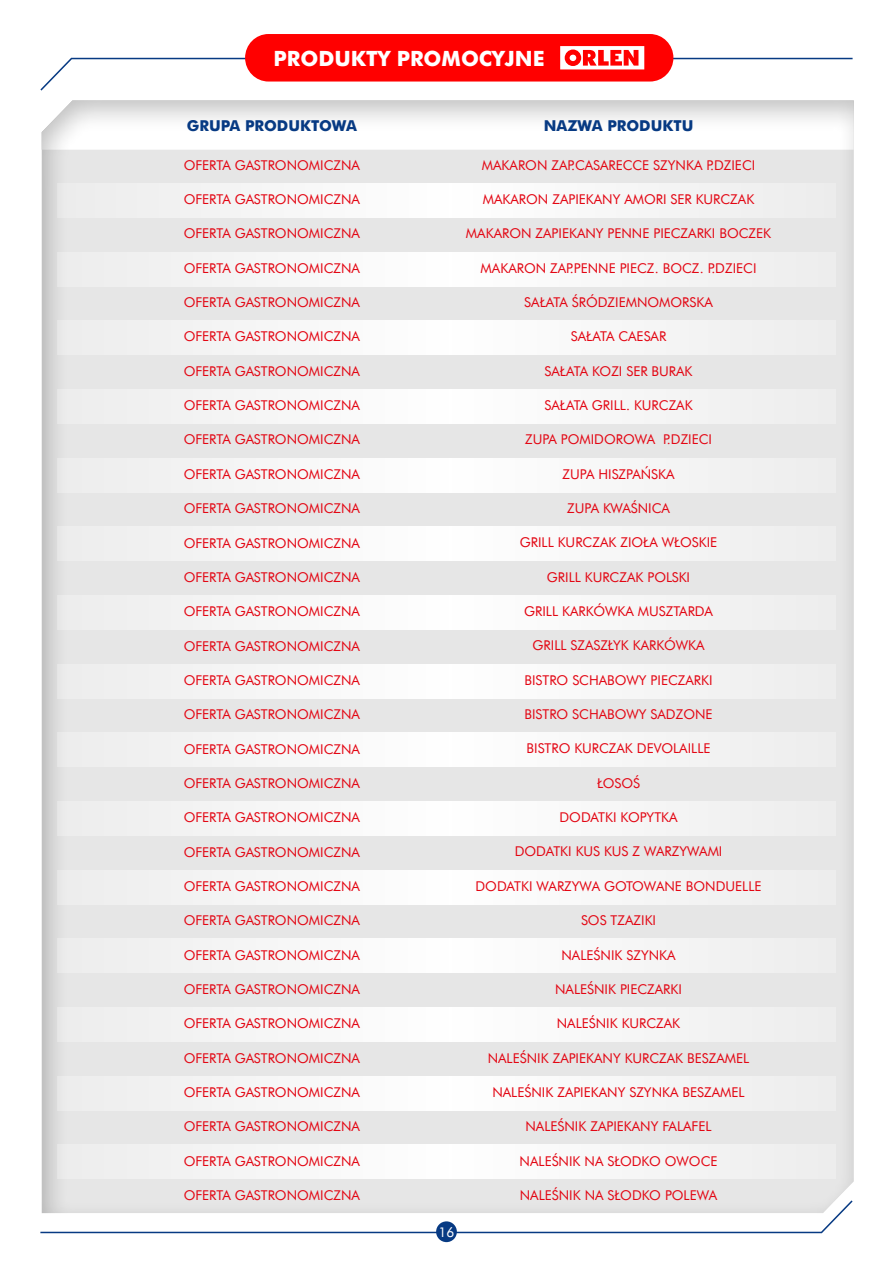
<style>
.page{position:relative;width:893px;height:1263px;background:#fff}
.page>*{position:absolute;margin:0;border:0;box-sizing:border-box;transform-origin:0 0}
.t1{font:700 21px "Futura EU";color:#fff}
.t2{font:700 15px "Futura EU";color:#073a83}
.t3{font:13.5px "Futura EU";color:#e30613}
.t4{font:13.5px "Futura EU";color:#fff}
</style>
<div class="page">
<svg style="left:40px;top:1213px;width:802px;height:20px"></svg>
<div style="left:436px;top:1221px;width:21px;height:21px;background:#073a83;border-radius:50%"></div>
<div style="left:17px;top:79px;width:861px;height:1134px;background:#000;opacity:.25"></div>
<div style="left:57px;top:1076px;width:779px;height:34px;background:#f6f6f6"></div>
<div style="left:57px;top:1144px;width:779px;height:35px;background:#f6f6f6"></div>
<div style="left:57px;top:252px;width:779px;height:34px;background:#f6f6f6"></div>
<div style="left:57px;top:184px;width:779px;height:34px;background:#f5f5f5"></div>
<div style="left:57px;top:389px;width:779px;height:35px;background:#f6f6f6"></div>
<div style="left:57px;top:664px;width:779px;height:34px;background:#f6f6f6"></div>
<div style="left:57px;top:458px;width:779px;height:34px;background:#f6f6f6"></div>
<div style="left:57px;top:733px;width:779px;height:34px;background:#f6f6f6"></div>
<div style="left:57px;top:527px;width:779px;height:34px;background:#f6f6f6"></div>
<div style="left:57px;top:801px;width:779px;height:35px;background:#f6f6f6"></div>
<div style="left:57px;top:938px;width:779px;height:35px;background:#f6f6f6"></div>
<div style="left:57px;top:595px;width:779px;height:35px;background:#f6f6f6"></div>
<div style="left:57px;top:870px;width:779px;height:34px;background:#f6f6f6"></div>
<div style="left:57px;top:1007px;width:779px;height:34px;background:#f6f6f6"></div>
<div style="left:57px;top:321px;width:779px;height:34px;background:#f6f6f6"></div>
<div style="left:245px;top:34px;width:428px;height:48px;background:#f00;border-radius:24px"></div>
<svg style="left:40px;top:46px;width:813px;height:45px"></svg>
<h1 class="t1" style="left:274px;top:45px;width:272px">PRODUKTY PROMOCYJNE</h1>
<p class="t2" style="left:187px;top:117px;width:172px">GRUPA PRODUKTOWA</p>
<p class="t2" style="left:544px;top:117px;width:151px">NAZWA PRODUKTU</p>
<p class="t3" style="left:184px;top:157px;width:178px">OFERTA GASTRONOMICZNA</p>
<p class="t3" style="left:184px;top:191px;width:178px">OFERTA GASTRONOMICZNA</p>
<p class="t3" style="left:184px;top:225px;width:178px">OFERTA GASTRONOMICZNA</p>
<p class="t3" style="left:184px;top:260px;width:178px">OFERTA GASTRONOMICZNA</p>
<p class="t3" style="left:184px;top:294px;width:178px">OFERTA GASTRONOMICZNA</p>
<p class="t3" style="left:184px;top:328px;width:178px">OFERTA GASTRONOMICZNA</p>
<p class="t3" style="left:184px;top:363px;width:178px">OFERTA GASTRONOMICZNA</p>
<p class="t3" style="left:184px;top:397px;width:178px">OFERTA GASTRONOMICZNA</p>
<p class="t3" style="left:184px;top:431px;width:178px">OFERTA GASTRONOMICZNA</p>
<p class="t3" style="left:184px;top:466px;width:178px">OFERTA GASTRONOMICZNA</p>
<p class="t3" style="left:184px;top:500px;width:178px">OFERTA GASTRONOMICZNA</p>
<p class="t3" style="left:184px;top:534px;width:178px">OFERTA GASTRONOMICZNA</p>
<p class="t3" style="left:184px;top:569px;width:178px">OFERTA GASTRONOMICZNA</p>
<p class="t3" style="left:184px;top:603px;width:178px">OFERTA GASTRONOMICZNA</p>
<p class="t3" style="left:184px;top:637px;width:178px">OFERTA GASTRONOMICZNA</p>
<p class="t3" style="left:184px;top:672px;width:178px">OFERTA GASTRONOMICZNA</p>
<p class="t3" style="left:184px;top:706px;width:178px">OFERTA GASTRONOMICZNA</p>
<p class="t3" style="left:184px;top:740px;width:178px">OFERTA GASTRONOMICZNA</p>
<p class="t3" style="left:184px;top:775px;width:178px">OFERTA GASTRONOMICZNA</p>
<p class="t3" style="left:184px;top:809px;width:178px">OFERTA GASTRONOMICZNA</p>
<p class="t3" style="left:184px;top:844px;width:178px">OFERTA GASTRONOMICZNA</p>
<p class="t3" style="left:184px;top:878px;width:178px">OFERTA GASTRONOMICZNA</p>
<p class="t3" style="left:184px;top:912px;width:178px">OFERTA GASTRONOMICZNA</p>
<p class="t3" style="left:184px;top:947px;width:178px">OFERTA GASTRONOMICZNA</p>
<p class="t3" style="left:184px;top:981px;width:178px">OFERTA GASTRONOMICZNA</p>
<p class="t3" style="left:184px;top:1015px;width:178px">OFERTA GASTRONOMICZNA</p>
<p class="t3" style="left:184px;top:1050px;width:178px">OFERTA GASTRONOMICZNA</p>
<p class="t3" style="left:184px;top:1084px;width:178px">OFERTA GASTRONOMICZNA</p>
<p class="t3" style="left:184px;top:1118px;width:178px">OFERTA GASTRONOMICZNA</p>
<p class="t3" style="left:184px;top:1153px;width:178px">OFERTA GASTRONOMICZNA</p>
<p class="t3" style="left:184px;top:1187px;width:178px">OFERTA GASTRONOMICZNA</p>
<p class="t3" style="left:482px;top:156px;width:275px">MAKARON ZAP.CASARECCE SZYNKA P.DZIECI</p>
<p class="t3" style="left:483px;top:191px;width:273px">MAKARON ZAPIEKANY AMORI SER KURCZAK</p>
<p class="t3" style="left:466px;top:225px;width:307px">MAKARON ZAPIEKANY PENNE PIECZARKI BOCZEK</p>
<p class="t3" style="left:481px;top:259px;width:277px">MAKARON ZAP.PENNE PIECZ. BOCZ. P.DZIECI</p>
<p class="t3" style="left:524px;top:294px;width:190px">SAŁATA ŚRÓDZIEMNOMORSKA</p>
<p class="t3" style="left:571px;top:328px;width:97px">SAŁATA CAESAR</p>
<p class="t3" style="left:545px;top:363px;width:150px">SAŁATA KOZI SER BURAK</p>
<p class="t3" style="left:544px;top:397px;width:150px">SAŁATA GRILL. KURCZAK</p>
<p class="t3" style="left:525px;top:431px;width:189px">ZUPA POMIDOROWA P.DZIECI</p>
<p class="t3" style="left:562px;top:466px;width:114px">ZUPA HISZPAŃSKA</p>
<p class="t3" style="left:567px;top:500px;width:104px">ZUPA KWAŚNICA</p>
<p class="t3" style="left:520px;top:534px;width:199px">GRILL KURCZAK ZIOŁA WŁOSKIE</p>
<p class="t3" style="left:547px;top:569px;width:145px">GRILL KURCZAK POLSKI</p>
<p class="t3" style="left:524px;top:603px;width:190px">GRILL KARKÓWKA MUSZTARDA</p>
<p class="t3" style="left:533px;top:637px;width:173px">GRILL SZASZŁYK KARKÓWKA</p>
<p class="t3" style="left:525px;top:672px;width:190px">BISTRO SCHABOWY PIECZARKI</p>
<p class="t3" style="left:524px;top:706px;width:190px">BISTRO SCHABOWY SADZONE</p>
<p class="t3" style="left:527px;top:740px;width:185px">BISTRO KURCZAK DEVOLAILLE</p>
<p class="t3" style="left:597px;top:775px;width:45px">ŁOSOŚ</p>
<p class="t3" style="left:559px;top:809px;width:120px">DODATKI KOPYTKA</p>
<p class="t3" style="left:515px;top:843px;width:209px">DODATKI KUS KUS Z WARZYWAMI</p>
<p class="t3" style="left:475px;top:878px;width:288px">DODATKI WARZYWA GOTOWANE BONDUELLE</p>
<p class="t3" style="left:581px;top:912px;width:77px">SOS TZAZIKI</p>
<p class="t3" style="left:561px;top:946px;width:116px">NALEŚNIK SZYNKA</p>
<p class="t3" style="left:555px;top:981px;width:128px">NALEŚNIK PIECZARKI</p>
<p class="t3" style="left:557px;top:1015px;width:125px">NALEŚNIK KURCZAK</p>
<p class="t3" style="left:488px;top:1049px;width:263px">NALEŚNIK ZAPIEKANY KURCZAK BESZAMEL</p>
<p class="t3" style="left:492px;top:1084px;width:254px">NALEŚNIK ZAPIEKANY SZYNKA BESZAMEL</p>
<p class="t3" style="left:525px;top:1118px;width:188px">NALEŚNIK ZAPIEKANY FALAFEL</p>
<p class="t3" style="left:520px;top:1152px;width:199px">NALEŚNIK NA SŁODKO OWOCE</p>
<p class="t3" style="left:520px;top:1187px;width:199px">NALEŚNIK NA SŁODKO POLEWA</p>
<p class="t4" style="left:438px;top:1223px;width:17px">16</p>
</div>
